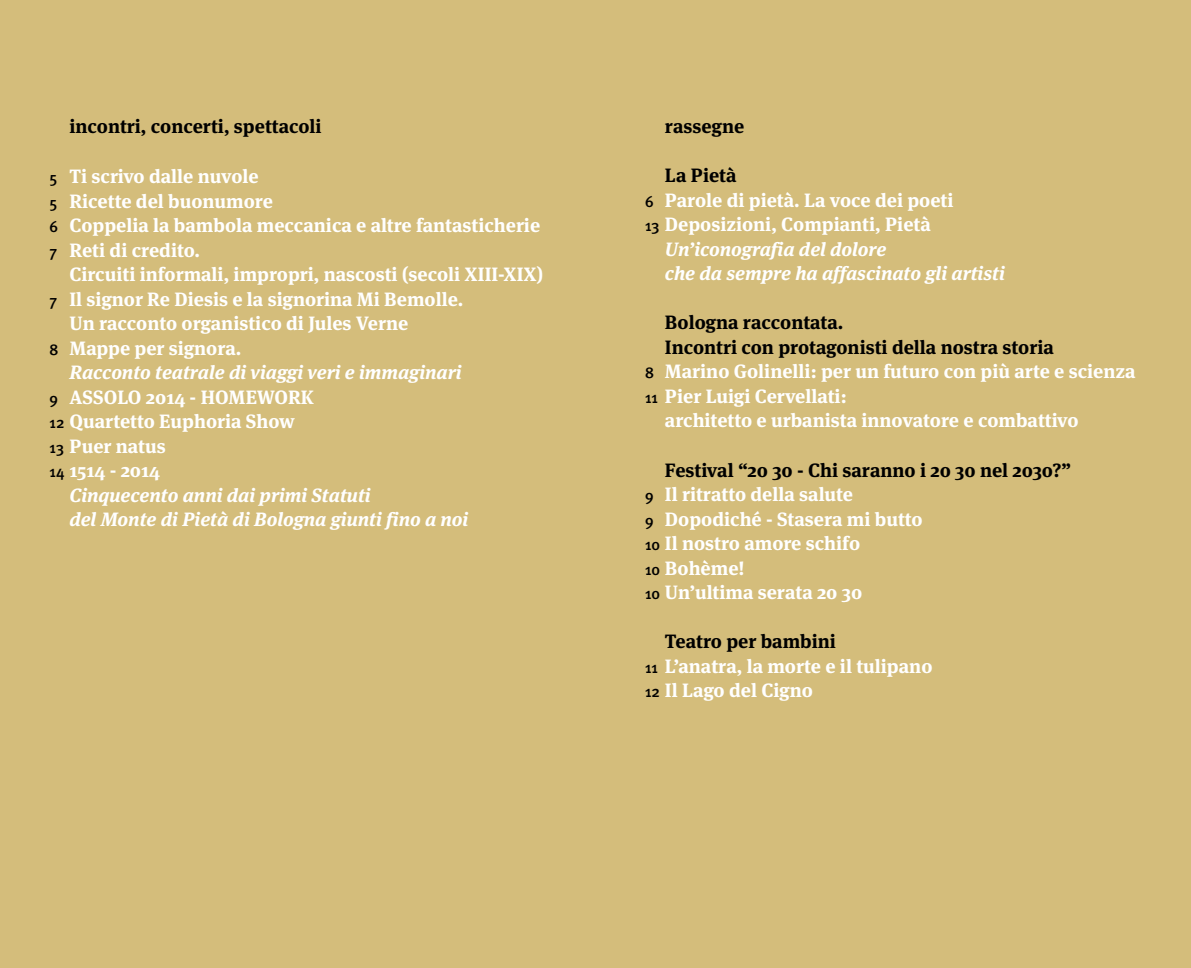
<style>
.page{position:relative;width:1191px;height:968px;background:#fff}
.page>*{position:absolute;margin:0;border:0;box-sizing:border-box;transform-origin:0 0}
.index-evento{font:700 19.25px/24.5px "Meta Serif";color:#fff}
.index-evento-2{font:italic 700 19.25px/24.5px "Meta Serif";color:#fff}
.index-titolo_sezione{font:700 19.25px/24.5px "Meta Serif";color:#000}
.s1{font-family:"Meta Plus";font-weight:500;font-size:15.75px;color:#000}
.s2{font-family:"Meta Plus";font-weight:500;font-style:normal;font-size:15.75px;color:#000}
.s3{font-style:normal}
</style>
<div class="page">
<div style="left:0;top:0;width:1191px;height:967px;background:#d4bd7b"></div>
<p class="index-titolo_sezione" style="left:69px;top:112px;width:254px">incontri, concerti, spettacoli</p>
<p class="index-evento" style="left:50px;top:162px;width:210px"><span class="s1">5</span> Ti scrivo dalle nuvole</p>
<p class="index-evento" style="left:50px;top:187px;width:225px"><span class="s1">5</span> Ricette del buonumore</p>
<p class="index-evento" style="left:50px;top:211px;width:492px"><span class="s1">6</span> Coppelia la bambola meccanica e altre fantasticherie</p>
<p class="index-evento" style="left:69px;top:236px;width:475px;text-indent:-20px"><span class="s1">7</span> Reti di credito.<br>Circuiti informali, impropri, nascosti (secoli XIII-XIX)</p>
<p class="index-evento" style="left:69px;top:285px;width:395px;text-indent:-20px"><span class="s1">7</span> Il signor Re Diesis e la signorina Mi Bemolle.<br>Un racconto organistico di Jules Verne</p>
<p class="index-evento-2" style="left:69px;top:334px;width:394px;text-indent:-20px"><span class="s2">8</span> <span class="s3">Mappe per signora.<br></span>Racconto teatrale di viaggi veri e immaginari</p>
<p class="index-evento" style="left:50px;top:383px;width:266px"><span class="s1">9</span> ASSOLO 2014 - HOMEWORK</p>
<p class="index-evento" style="left:50px;top:407px;width:247px"><span class="s1">12</span> Quartetto Euphoria Show</p>
<p class="index-evento" style="left:50px;top:432px;width:118px"><span class="s1">13</span> Puer natus</p>
<p class="index-evento-2" style="left:69px;top:456px;width:400px;text-indent:-20px"><span class="s2">14</span> <span class="s3">1514 - 2014<br></span>Cinquecento anni dai primi Statuti<br>del Monte di Pietà di Bologna giunti fino a noi</p>
<p class="index-titolo_sezione" style="left:665px;top:112px;width:81px">rassegne</p>
<p class="index-titolo_sezione" style="left:665px;top:161px;width:73px">La Pietà</p>
<p class="index-evento" style="left:645px;top:186px;width:310px"><span class="s1">6</span> Parole di pietà. La voce dei poeti</p>
<p class="index-evento-2" style="left:665px;top:210px;width:341px;text-indent:-20px"><span class="s2">13</span> <span class="s3">Deposizioni, Compianti, Pietà<br></span>Un’iconografia del dolore<br>che da sempre ha affascinato gli artisti</p>
<p class="index-titolo_sezione" style="left:665px;top:308px;width:390px">Bologna raccontata.<br>Incontri con protagonisti della nostra storia</p>
<p class="index-evento" style="left:645px;top:357px;width:492px"><span class="s1">8</span> Marino Golinelli: per un futuro con più arte e scienza</p>
<p class="index-evento" style="left:665px;top:382px;width:415px;text-indent:-20px"><span class="s1">11</span> Pier Luigi Cervellati:<br>architetto e urbanista innovatore e combattivo</p>
<p class="index-titolo_sezione" style="left:665px;top:455px;width:407px">Festival “20 30 - Chi saranno i 20 30 nel 2030?”</p>
<p class="index-evento" style="left:645px;top:480px;width:209px"><span class="s1">9</span> Il ritratto della salute</p>
<p class="index-evento" style="left:645px;top:504px;width:279px"><span class="s1">9</span> Dopodiché - Stasera mi butto</p>
<p class="index-evento" style="left:645px;top:529px;width:216px"><span class="s1">10</span> Il nostro amore schifo</p>
<p class="index-evento" style="left:645px;top:553px;width:101px"><span class="s1">10</span> Bohème!</p>
<p class="index-evento" style="left:645px;top:578px;width:219px"><span class="s1">10</span> Un’ultima serata 20 30</p>
<p class="index-titolo_sezione" style="left:665px;top:627px;width:172px">Teatro per bambini</p>
<p class="index-evento" style="left:645px;top:651px;width:289px"><span class="s1">11</span> L’anatra, la morte e il tulipano</p>
<p class="index-evento" style="left:645px;top:676px;width:169px"><span class="s1">12</span> Il Lago del Cigno</p>
</div>
